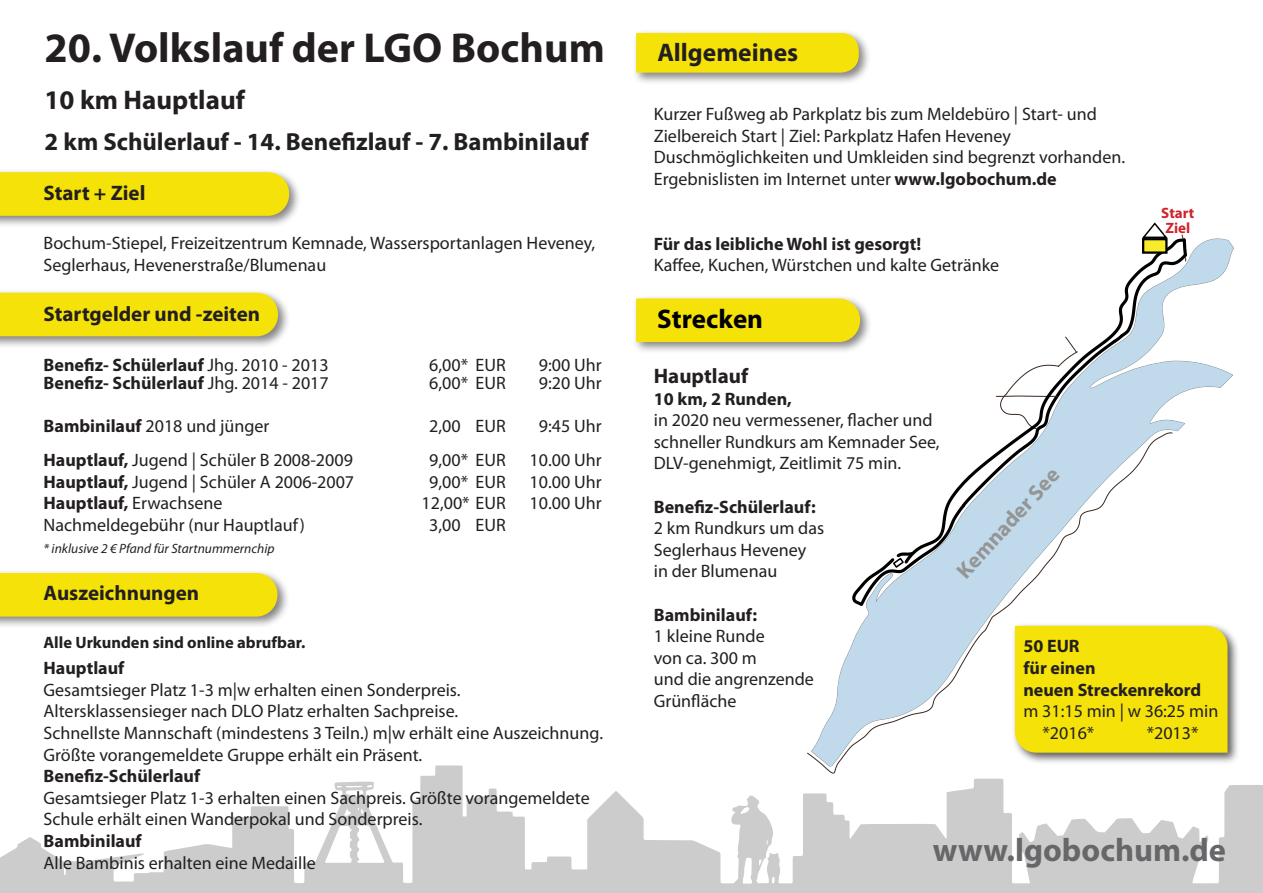
<style>
.page{position:relative;width:1263px;height:893px;background:#fff}
.page>*{position:absolute;margin:0;border:0;box-sizing:border-box;transform-origin:0 0}
.t1{font:700 42px "Myriad Pro";color:#231f20}
.t2{font:700 32.55px "Myriad Pro";color:#67676a}
.t3{font:700 27px "Myriad Pro";color:#231f20}
.t4{font:700 27px "Myriad Pro";color:#000001}
.t5{font:700 25.5px "Myriad Pro";color:#231f20}
.t6{font:700 24.75px "Myriad Pro";color:#231f20}
.t7{font:700 21.9px "Myriad Pro";color:#949695}
.t8{font:700 21px "Myriad Pro";color:#231f20}
.t9{font:18px/21.6px "Myriad Pro";color:#231f20}
.t10{font:700 18px/21.6px "Myriad Pro";color:#231f20}
.t11{font:700 16.5px "Myriad Pro";color:#231f20}
.t12{font:700 15px/15px "Myriad Pro";color:#d0222a}
.t13{font:italic 13.5px "Myriad Pro";color:#231f20}
.s1{font-weight:400}
.s2{font-weight:700}
.s3{color:#fff}
</style>
<div class="page">
<div style="left:0;top:168px;width:301px;height:60px;background:#231f20;opacity:.56"></div>
<div style="left:0;top:172px;width:289px;height:44px;background:#f5e209"></div>
<div style="left:0;top:289px;width:290px;height:60px;background:#231f20;opacity:.56"></div>
<div style="left:0;top:293px;width:278px;height:43px;background:#f5e209"></div>
<div style="left:0;top:569px;width:290px;height:60px;background:#231f20;opacity:.56"></div>
<div style="left:0;top:573px;width:277px;height:44px;background:#f5e209"></div>
<svg style="left:0;top:765px;width:1263px;height:128px"></svg>
<svg style="left:325px;top:826px;width:59px;height:37px"></svg>
<svg style="left:743px;top:857px;width:9px;height:27px"></svg>
<svg style="left:740px;top:807px;width:9px;height:7px"></svg>
<svg style="left:344px;top:809px;width:7px;height:7px"></svg>
<svg style="left:772px;top:877px;width:2px;height:6px"></svg>
<svg style="left:759px;top:859px;width:2px;height:7px"></svg>
<svg style="left:337px;top:785px;width:35px;height:12px"></svg>
<svg style="left:358px;top:808px;width:6px;height:5px"></svg>
<svg style="left:1173px;top:238px;width:60px;height:528px"></svg>
<svg style="left:807px;top:609px;width:366px;height:164px"></svg>
<svg style="left:1124px;top:269px;width:66px;height:297px"></svg>
<svg style="left:1140px;top:222px;width:57px;height:99px"></svg>
<div style="left:1011px;top:622px;width:229px;height:143px;background:#231f20;opacity:.75"></div>
<div style="left:1015px;top:626px;width:212px;height:127px;background:#f5e209"></div>
<div style="left:632px;top:294px;width:240px;height:61px;background:#f8f7f8"></div>
<svg style="left:636px;top:298px;width:490px;height:311px"></svg>
<div style="left:632px;top:29px;width:239px;height:56px;background:#231f20;opacity:.56"></div>
<div style="left:636px;top:33px;width:223px;height:40px;background:#f5e209"></div>
<h1 class="t1" style="left:45px;top:20px;width:562px">20. Volkslauf der LGO Bochum</h1>
<h3 class="t3" style="left:45px;top:82px;width:202px">10 km Hauptlauf</h3>
<h3 class="t6" style="left:45px;top:126px;width:545px">2 km Schülerlauf - 14. Benefizlauf - 7. Bambinilauf</h3>
<p class="t8" style="left:44px;top:179px;width:103px">Start + Ziel</p>
<p class="t9" style="left:44px;top:232px;width:553px">Bochum-Stiepel, Freizeitzentrum Kemnade, Wassersportanlagen Heveney,<br>Seglerhaus, Hevenerstraße/Blumenau</p>
<p class="t8" style="left:44px;top:300px;width:218px">Startgelder und -zeiten</p>
<p class="t10" style="left:44px;top:353px;width:286px">Benefiz- Schülerlauf <span class="s1">Jhg. 2010 - 2013</span></p>
<p class="t9" style="left:429px;top:353px;width:78px">6,00* EUR</p>
<p class="t9" style="left:539px;top:353px;width:64px">9:00 Uhr</p>
<p class="t10" style="left:44px;top:372px;width:287px">Benefiz- Schülerlauf <span class="s1">Jhg. 2014 - 2017</span></p>
<p class="t9" style="left:429px;top:372px;width:78px">6,00* EUR</p>
<p class="t9" style="left:539px;top:372px;width:64px">9:20 Uhr</p>
<p class="t9" style="left:44px;top:415px;width:227px"><span class="s2">Bambinilauf</span> 2018 und jünger</p>
<p class="t9" style="left:429px;top:415px;width:78px">2,00 EUR</p>
<p class="t9" style="left:530px;top:415px;width:74px"><span class="s3">0</span>9:45 Uhr</p>
<p class="t9" style="left:44px;top:449px;width:311px"><span class="s2">Hauptlauf,</span> Jugend | Schüler B 2008-2009</p>
<p class="t9" style="left:429px;top:449px;width:78px">9,00* EUR</p>
<p class="t9" style="left:530px;top:449px;width:73px">10.00 Uhr</p>
<p class="t9" style="left:44px;top:470px;width:312px"><span class="s2">Hauptlauf,</span> Jugend | Schüler A 2006-2007</p>
<p class="t9" style="left:429px;top:470px;width:78px">9,00* EUR</p>
<p class="t9" style="left:530px;top:470px;width:73px">10.00 Uhr</p>
<p class="t10" style="left:44px;top:492px;width:180px">Hauptlauf, <span class="s1">Erwachsene</span></p>
<p class="t9" style="left:422px;top:492px;width:86px">12,00* EUR</p>
<p class="t9" style="left:530px;top:492px;width:73px">10.00 Uhr</p>
<p class="t9" style="left:44px;top:514px;width:263px">Nachmeldegebühr (nur Hauptlauf)</p>
<p class="t9" style="left:429px;top:514px;width:78px">3,00 EUR</p>
<p class="t13" style="left:44px;top:540px;width:232px">* inklusive 2 € Pfand für Startnummernchip</p>
<p class="t8" style="left:44px;top:580px;width:157px">Auszeichnungen</p>
<p class="t11" style="left:44px;top:631px;width:263px">Alle Urkunden sind online abrufbar.</p>
<p class="t10" style="left:44px;top:657px;width:82px">Hauptlauf</p>
<p class="t9" style="left:44px;top:679px;width:561px">Gesamtsieger Platz 1-3 m|w erhalten einen Sonderpreis.<br>Altersklassensieger nach DLO Platz erhalten Sachpreise.<br>Schnellste Mannschaft (mindestens 3 Teiln.) m|w erhält eine Auszeichnung.<br>Größte vorangemeldete Gruppe erhält ein Präsent.</p>
<p class="t10" style="left:44px;top:765px;width:158px">Benefiz-Schülerlauf</p>
<p class="t9" style="left:44px;top:787px;width:548px">Gesamtsieger Platz 1-3 erhalten einen Sachpreis. Größte vorangemeldete<br>Schule erhält einen Wanderpokal und Sonderpreis.</p>
<p class="t10" style="left:44px;top:830px;width:100px">Bambinilauf</p>
<p class="t9" style="left:44px;top:851px;width:274px">Alle Bambinis erhalten eine Medaille</p>
<h3 class="t5" style="left:657px;top:36px;width:142px">Allgemeines</h3>
<p class="t9" style="left:654px;top:103px;width:473px">Kurzer Fußweg ab Parkplatz bis zum Meldebüro | Start- und Zielbereich Start | Ziel: Parkplatz Hafen Heveney Duschmöglichkeiten und Umkleiden sind begrenzt vorhanden.<br>Ergebnislisten im Internet unter <span class="s2">www.lgobochum.de</span></p>
<p class="t10" style="left:654px;top:232px;width:269px">Für das leibliche Wohl ist gesorgt!</p>
<p class="t9" style="left:654px;top:254px;width:347px">Kaffee, Kuchen, Würstchen und kalte Getränke</p>
<h3 class="t4" style="left:657px;top:301px;width:107px">Strecken</h3>
<p class="t12" style="left:1161px;top:205px;width:34px">Start<br>Ziel</p>
<p class="t8" style="left:654px;top:362px;width:96px">Hauptlauf</p>
<p class="t10" style="left:654px;top:387px;width:140px">10 km, 2 Runden,</p>
<p class="t9" style="left:654px;top:409px;width:287px">in 2020 neu vermessener, flacher und schneller Rundkurs am Kemnader See,<br>DLV-genehmigt, Zeitlimit 75 min.</p>
<p class="t10" style="left:654px;top:495px;width:163px">Benefiz-Schülerlauf:</p>
<p class="t9" style="left:654px;top:517px;width:172px">2 km Rundkurs um das<br>Seglerhaus Heveney in der Blumenau</p>
<p class="t10" style="left:654px;top:603px;width:105px">Bambinilauf:</p>
<p class="t9" style="left:654px;top:625px;width:162px">1 kleine Runde<br>von ca. 300 m<br>und die angrenzende<br>Grünfläche</p>
<p class="t7" style="left:950px;top:566px;width:142px;rotate:-48deg">Kemnader See</p>
<p class="t10" style="left:1023px;top:635px;width:179px">50 EUR<br>für einen<br>neuen Streckenrekord</p>
<p class="t9" style="left:1042px;top:700px;width:177px;text-indent:-19px">m 31:15 min | w 36:25 min *2016*</p>
<p class="t9" style="left:1147px;top:722px;width:53px">*2013*</p>
<h2 class="t2" style="left:933px;top:829px;width:295px">www.lgobochum.de</h2>
</div>
